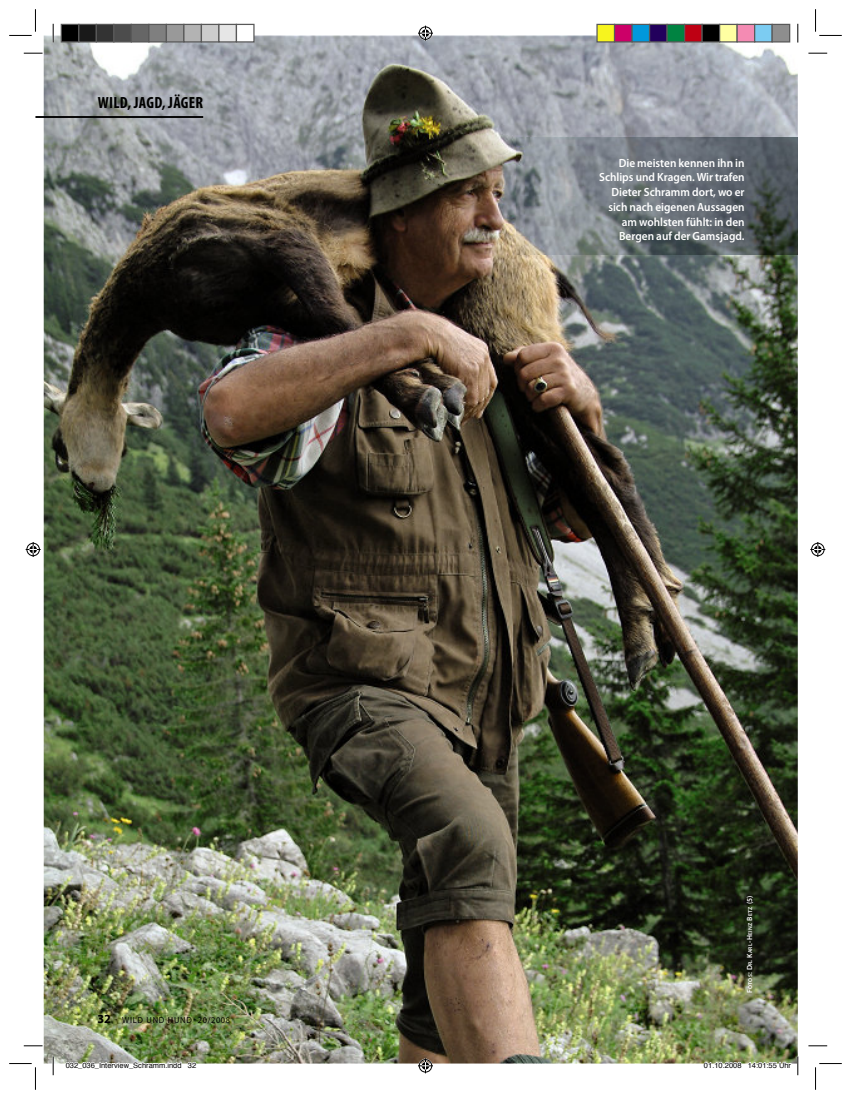
<style>
.page{position:relative;width:851px;height:1099px;background:#fff}
.page>*{position:absolute;margin:0;border:0;box-sizing:border-box;transform-origin:0 0}
.t1{font:700 condensed 16.25px "Myriad Pro";letter-spacing:.02em;color:#000}
.t2{font:600 11.88px/14.8px "Myriad Pro";color:#fff;text-align:right;scale:.95 1}
.t3{font:8.75px "Myriad Pro";letter-spacing:.095em;color:#000;scale:.95 1}
.t4{font:7.5px "Helvetica";color:#000}
.t5{font:600 5.62px "Myriad Pro";letter-spacing:.055em;color:#fff}
.s1{font-weight:700;font-size:12.5px}
.s2{font-size:7.5px}
</style>
<div class="page">
<img style="left:44px;top:35px;width:753px;height:1028px">
<img style="left:516px;top:137px;width:281px;height:117px">
<hr style="left:35px;top:116px;width:168px;height:2px;background:#000">
<svg style="left:24px;top:52px;width:19px;height:2px"></svg>
<svg style="left:808px;top:52px;width:19px;height:2px"></svg>
<svg style="left:24px;top:1045px;width:19px;height:1px"></svg>
<svg style="left:808px;top:1045px;width:19px;height:1px"></svg>
<svg style="left:52px;top:24px;width:2px;height:19px"></svg>
<svg style="left:52px;top:1056px;width:2px;height:19px"></svg>
<svg style="left:796px;top:24px;width:2px;height:19px"></svg>
<svg style="left:9px;top:9px;width:27px;height:27px"></svg>
<svg style="left:9px;top:1063px;width:27px;height:26px"></svg>
<svg style="left:815px;top:9px;width:26px;height:27px"></svg>
<svg style="left:815px;top:1063px;width:26px;height:26px"></svg>
<svg style="left:418px;top:26px;width:15px;height:15px"></svg>
<svg style="left:418px;top:1058px;width:15px;height:15px"></svg>
<svg style="left:26px;top:542px;width:15px;height:15px"></svg>
<svg style="left:810px;top:542px;width:15px;height:15px"></svg>
<div style="left:61px;top:24px;width:18px;height:18px;background:#000"></div>
<div style="left:61px;top:24px;width:18px;height:19px;border:1px solid #595959"></div>
<div style="left:79px;top:24px;width:17px;height:18px;background:#191919"></div>
<div style="left:78px;top:24px;width:19px;height:19px;border:1px solid #595959"></div>
<div style="left:96px;top:24px;width:18px;height:18px;background:#333"></div>
<div style="left:96px;top:24px;width:18px;height:19px;border:1px solid #595959"></div>
<div style="left:114px;top:24px;width:17px;height:18px;background:#4c4c4c"></div>
<div style="left:113px;top:24px;width:19px;height:19px;border:1px solid #595959"></div>
<div style="left:131px;top:24px;width:18px;height:18px;background:#666"></div>
<div style="left:131px;top:24px;width:18px;height:19px;border:1px solid #595959"></div>
<div style="left:149px;top:24px;width:17px;height:18px;background:#7f7f7f"></div>
<div style="left:148px;top:24px;width:19px;height:19px;border:1px solid #595959"></div>
<div style="left:166px;top:24px;width:18px;height:18px;background:#999"></div>
<div style="left:166px;top:24px;width:18px;height:19px;border:1px solid #595959"></div>
<div style="left:184px;top:24px;width:17px;height:18px;background:#b3b3b3"></div>
<div style="left:183px;top:24px;width:19px;height:19px;border:1px solid #595959"></div>
<div style="left:201px;top:24px;width:18px;height:18px;background:#ccc"></div>
<div style="left:201px;top:24px;width:18px;height:19px;border:1px solid #595959"></div>
<div style="left:219px;top:24px;width:17px;height:18px;background:#e6e6e6"></div>
<div style="left:218px;top:24px;width:19px;height:19px;border:1px solid #595959"></div>
<div style="left:236px;top:24px;width:18px;height:18px;background:#fff"></div>
<div style="left:236px;top:24px;width:18px;height:19px;border:1px solid #595959"></div>
<div style="left:597px;top:24px;width:17px;height:18px;background:#f7f41e"></div>
<div style="left:596px;top:24px;width:19px;height:19px;border:1px solid #595959"></div>
<div style="left:614px;top:24px;width:18px;height:18px;background:#cc0068"></div>
<div style="left:613px;top:24px;width:19px;height:19px;border:1px solid #595959"></div>
<div style="left:632px;top:24px;width:17px;height:18px;background:#0098dc"></div>
<div style="left:631px;top:24px;width:19px;height:19px;border:1px solid #595959"></div>
<div style="left:649px;top:24px;width:18px;height:18px;background:#22005c"></div>
<div style="left:648px;top:24px;width:19px;height:19px;border:1px solid #595959"></div>
<div style="left:667px;top:24px;width:17px;height:18px;background:#008341"></div>
<div style="left:666px;top:24px;width:19px;height:19px;border:1px solid #595959"></div>
<div style="left:684px;top:24px;width:18px;height:18px;background:#be0013"></div>
<div style="left:683px;top:24px;width:19px;height:19px;border:1px solid #595959"></div>
<div style="left:702px;top:24px;width:17px;height:18px;background:#000"></div>
<div style="left:701px;top:24px;width:19px;height:19px;border:1px solid #595959"></div>
<div style="left:719px;top:24px;width:18px;height:18px;background:#ffffa2"></div>
<div style="left:718px;top:24px;width:19px;height:19px;border:1px solid #595959"></div>
<div style="left:737px;top:24px;width:17px;height:18px;background:#f48bb3"></div>
<div style="left:736px;top:24px;width:19px;height:19px;border:1px solid #595959"></div>
<div style="left:754px;top:24px;width:18px;height:18px;background:#7cccf2"></div>
<div style="left:753px;top:24px;width:19px;height:19px;border:1px solid #595959"></div>
<div style="left:772px;top:24px;width:17px;height:18px;background:#8e8e8e"></div>
<div style="left:771px;top:24px;width:19px;height:19px;border:1px solid #595959"></div>
<svg style="left:65px;top:1061px;width:131px;height:3px"></svg>
<svg style="left:703px;top:1056px;width:95px;height:19px"></svg>
<h1 class="t1" style="left:98px;top:94px;width:107px">WILD, JAGD, JÄGER</h1>
<p class="t3" style="left:97px;top:1015px;width:141px"><span class="s1">32</span> WILD UND HUND 20/2008</p>
<p class="t2" style="left:599px;top:156px;width:155px">Die meisten kennen ihn in<br>Schlips und Kragen. Wir trafen<br>Dieter Schramm dort, wo er sich nach eigenen Aussagen am wohlsten fühlt: in den<br>Bergen auf der Gamsjagd.</p>
<p class="t5" style="left:747px;top:993px;width:99px;rotate:-90deg"><span class="s2">F</span>OTOS<span class="s2">: D</span>R<span class="s2">. K</span>ARL<span class="s2">-H</span>EINZ <span class="s2">B</span>ETZ <span class="s2">(5)</span></p>
<p class="t4" style="left:66px;top:1062px;width:132px">032_036_Interview_Schramm.indd 32</p>
<p class="t4" style="left:703px;top:1062px;width:89px">01.10.2008 14:01:55 Uhr</p>
</div>
